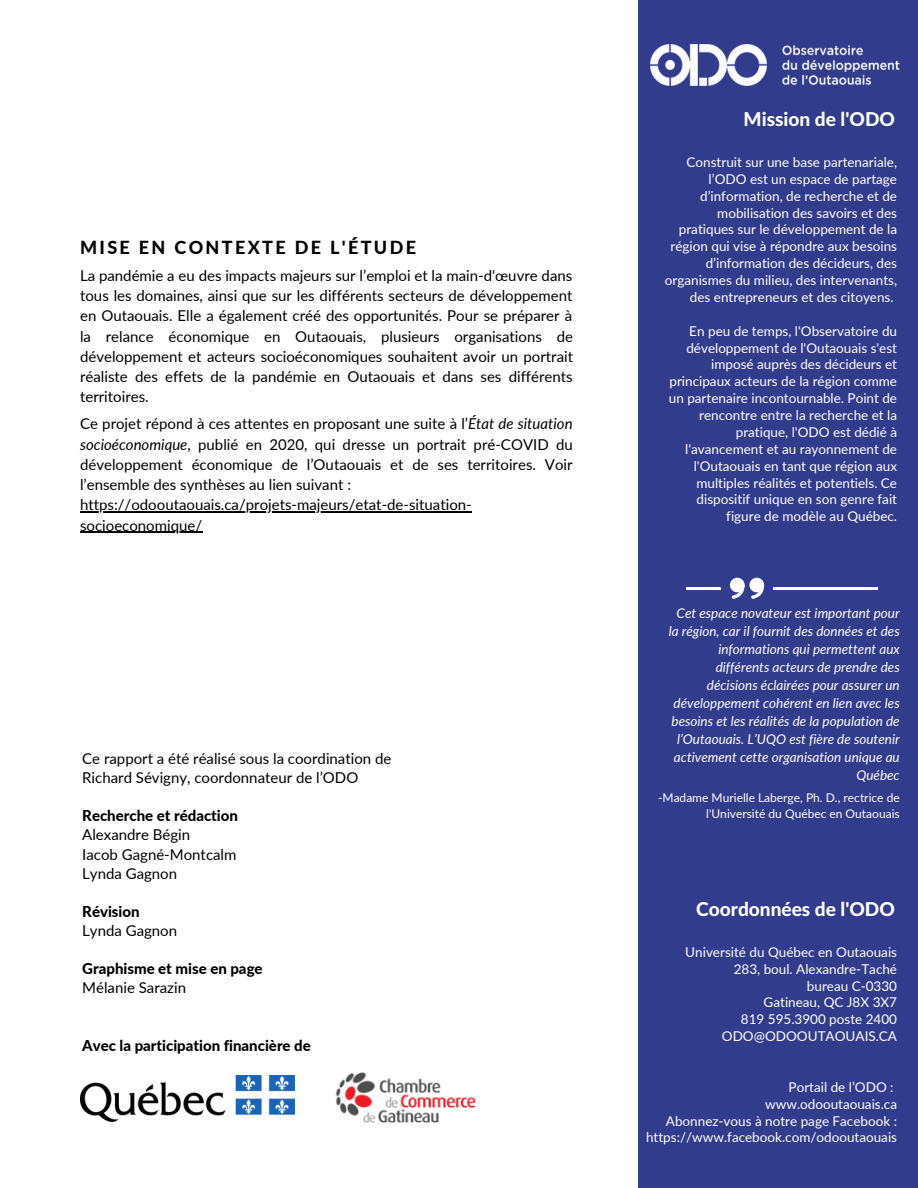
<style>
.page{position:relative;width:918px;height:1188px;background:#323c8c}
.page>*{position:absolute;margin:0;border:0;box-sizing:border-box;transform-origin:0 0}
.t1{font:800 19.05px "Lato Latin";color:#fff}
.t2{font:800 18px "Lato";letter-spacing:.13em;color:#000}
.t3{font:15px/20.2px "Lato";color:#000}
.t4{font:800 15px "Lato";color:#000}
.t5{font:13.5px/16.8px "Lato";color:#fff;text-align:right}
.t6{font:italic 13.5px/18px "Lato";color:#fff;text-align:right}
.t7{font:12px/16px "Lato";color:#fff;text-align:right}
.s1{font-style:italic}
</style>
<div class="page">
<div style="left:0;top:0;width:638px;height:1188px;background:#fff"></div>
<img style="left:335px;top:1072px;width:141px;height:51px">
<img style="left:80px;top:1075px;width:215px;height:46px">
<div style="left:730px;top:578px;width:15px;height:14px;background:#fff;border-radius:50%"></div>
<svg style="left:732px;top:585px;width:13px;height:14px"></svg>
<div style="left:749px;top:578px;width:15px;height:14px;background:#fff;border-radius:50%"></div>
<svg style="left:751px;top:588px;width:13px;height:11px"></svg>
<hr style="left:686px;top:587px;width:35px;height:2px;background:#fff">
<hr style="left:773px;top:587px;width:104px;height:2px;background:#fff">
<img style="left:650px;top:45px;width:250px;height:40px">
<hr style="left:80px;top:512px;width:392px;height:1px;background:#000">
<hr style="left:80px;top:532px;width:122px;height:1px;background:#000">
<h2 class="t2" style="left:80px;top:236px;width:337px">MISE EN CONTEXTE DE L'ÉTUDE</h2>
<p class="t3" style="left:80px;top:265px;width:495px;text-align:justify">La pandémie a eu des impacts majeurs sur l’emploi et la main-d'œuvre dans tous les domaines, ainsi que sur les différents secteurs de développement en Outaouais. Elle a également créé des opportunités. Pour se préparer à la relance économique en Outaouais, plusieurs organisations de développement et acteurs socioéconomiques souhaitent avoir un portrait réaliste des effets de la pandémie en Outaouais et dans ses différents territoires.</p>
<p class="t3" style="left:80px;top:414px;width:494px">Ce projet répond à ces attentes en proposant une suite à l’<span class="s1">État de situation socioéconomique</span>, publié en 2020, qui dresse un portrait pré-COVID du développement économique de l’Outaouais et de ses territoires. Voir l’ensemble des synthèses au lien suivant : https://odooutaouais.ca/projets-majeurs/etat-de-situation&shy;socioeconomique/</p>
<p class="t3" style="left:82px;top:749px;width:311px;line-height:19.2px">Ce rapport a été réalisé sous la coordination de<br>Richard Sévigny, coordonnateur de l’ODO</p>
<p class="t4" style="left:82px;top:807px;width:157px">Recherche et rédaction</p>
<p class="t3" style="left:82px;top:825px;width:156px;line-height:19.2px">Alexandre Bégin<br>Iacob Gagné-Montcalm<br>Lynda Gagnon</p>
<p class="t4" style="left:82px;top:902px;width:59px">Révision</p>
<p class="t3" style="left:82px;top:920px;width:96px">Lynda Gagnon</p>
<p class="t4" style="left:82px;top:960px;width:182px">Graphisme et mise en page</p>
<p class="t3" style="left:82px;top:978px;width:105px">Mélanie Sarazin</p>
<p class="t4" style="left:82px;top:1036px;width:230px">Avec la participation financière de</p>
<h1 class="t1" style="left:744px;top:110px;width:153px">Mission de l'ODO</h1>
<p class="t5" style="left:665px;top:153px;width:234px">Construit sur une base partenariale, l’ODO est un espace de partage d’information, de recherche et de mobilisation des savoirs et des pratiques sur le développement de la région qui vise à répondre aux besoins d’information des décideurs, des organismes du milieu, des intervenants, des entrepreneurs et des citoyens.</p>
<p class="t5" style="left:669px;top:322px;width:230px">En peu de temps, l'Observatoire du développement de l'Outaouais s'est imposé auprès des décideurs et principaux acteurs de la région comme un partenaire incontournable. Point de rencontre entre la recherche et la pratique, l'ODO est dédié à l'avancement et au rayonnement de l'Outaouais en tant que région aux multiples réalités et potentiels. Ce dispositif unique en son genre fait figure de modèle au Québec.</p>
<p class="t6" style="left:669px;top:604px;width:233px">Cet espace novateur est important pour la région, car il fournit des données et des informations qui permettent aux différents acteurs de prendre des décisions éclairées pour assurer un développement cohérent en lien avec les besoins et les réalités de la population de l’Outaouais. L’UQO est fière de soutenir activement cette organisation unique au Québec</p>
<p class="t7" style="left:658px;top:790px;width:243px">-Madame Murielle Laberge, Ph. D., rectrice de l'Université du Québec en Outaouais</p>
<h1 class="t1" style="left:696px;top:900px;width:200px">Coordonnées de l'ODO</h1>
<p class="t5" style="left:685px;top:943px;width:213px">Université du Québec en Outaouais<br>283, boul. Alexandre-Taché<br>bureau C-0330<br>Gatineau, QC J8X 3X7<br>819 595.3900 poste 2400<br>ODO@ODOOUTAOUAIS.CA</p>
<p class="t5" style="left:646px;top:1078px;width:253px">Portail de l’ODO :<br>www.odooutaouais.ca<br>Abonnez-vous à notre page Facebook : https://www.facebook.com/odooutaouais</p>
</div>
